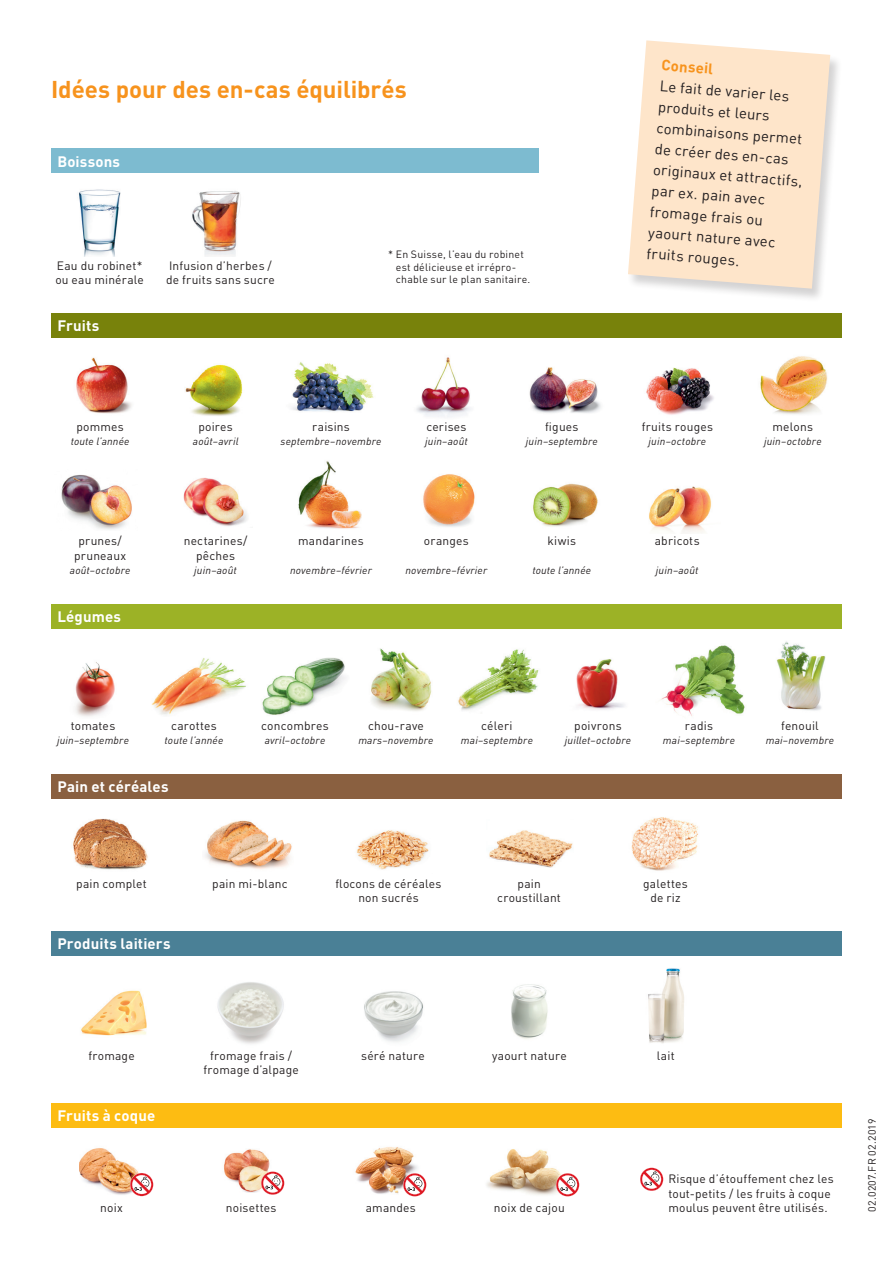
<style>
.page{position:relative;width:893px;height:1263px;background:#fff}
.page>*{position:absolute;margin:0;border:0;box-sizing:border-box;transform-origin:0 0}
.t1{font:700 24px "DINOT";letter-spacing:-.005em;color:#f7931d}
.t2{font:15px/21px "DINOT";color:#231f20}
.t3{font:700 15px "DINOT";letter-spacing:.01em;color:#fff}
.t4{font:700 15px "DINOT";color:#f7931d}
.t5{font:12px/14.4px "DINOT";letter-spacing:.015em;color:#231f20;text-align:center}
.t6{font:italic 10.5px "DINOT";letter-spacing:.02em;color:#231f20}
.t7{font:10.5px/12.6px "DINOT";letter-spacing:.025em;color:#231f20}
</style>
<div class="page">
<div style="left:51px;top:313px;width:791px;height:24px;background:#78820b"></div>
<img style="left:76px;top:357px;width:56px;height:57px">
<img style="left:185px;top:364px;width:58px;height:52px">
<img style="left:291px;top:362px;width:83px;height:50px">
<img style="left:416px;top:357px;width:55px;height:60px">
<img style="left:183px;top:477px;width:64px;height:49px">
<img style="left:298px;top:461px;width:64px;height:68px">
<img style="left:423px;top:474px;width:52px;height:53px">
<img style="left:533px;top:483px;width:65px;height:44px">
<img style="left:649px;top:486px;width:62px;height:47px">
<img style="left:61px;top:475px;width:71px;height:55px">
<img style="left:529px;top:367px;width:72px;height:46px">
<img style="left:646px;top:367px;width:68px;height:48px">
<img style="left:760px;top:356px;width:68px;height:58px">
<img style="left:75px;top:662px;width:40px;height:55px">
<div style="left:51px;top:604px;width:791px;height:24px;background:#9cb226"></div>
<img style="left:151px;top:658px;width:95px;height:57px">
<img style="left:262px;top:657px;width:84px;height:58px">
<img style="left:576px;top:659px;width:49px;height:51px">
<img style="left:660px;top:645px;width:85px;height:71px">
<img style="left:776px;top:641px;width:50px;height:70px">
<img style="left:371px;top:648px;width:61px;height:63px">
<img style="left:458px;top:649px;width:81px;height:62px">
<div style="left:51px;top:774px;width:791px;height:25px;background:#8a6040"></div>
<img style="left:73px;top:818px;width:75px;height:52px">
<img style="left:356px;top:830px;width:73px;height:40px">
<img style="left:489px;top:830px;width:84px;height:38px">
<img style="left:631px;top:817px;width:67px;height:54px">
<img style="left:205px;top:820px;width:87px;height:49px">
<div style="left:51px;top:149px;width:488px;height:24px;background:#7dbbd0"></div>
<img style="left:79px;top:189px;width:42px;height:67px">
<img style="left:192px;top:191px;width:49px;height:65px">
<div style="left:626px;top:40px;width:216px;height:262px;background:#231f20;opacity:.2"></div>
<svg style="left:628px;top:40px;width:202px;height:249px;background:#fce6cf"></svg>
<img style="left:217px;top:982px;width:67px;height:62px">
<img style="left:364px;top:991px;width:59px;height:51px">
<div style="left:51px;top:931px;width:791px;height:24px;background:#4a8096"></div>
<img style="left:81px;top:990px;width:66px;height:46px">
<img style="left:648px;top:968px;width:36px;height:76px">
<img style="left:511px;top:984px;width:37px;height:55px">
<img style="left:486px;top:1149px;width:74px;height:46px">
<div style="left:51px;top:1103px;width:791px;height:25px;background:#fdbc12"></div>
<img style="left:79px;top:1148px;width:60px;height:47px">
<img style="left:355px;top:1147px;width:62px;height:47px">
<img style="left:224px;top:1149px;width:46px;height:43px">
<svg style="left:403px;top:1173px;width:23px;height:23px"></svg>
<svg style="left:556px;top:1173px;width:23px;height:23px"></svg>
<svg style="left:130px;top:1173px;width:23px;height:23px"></svg>
<svg style="left:261px;top:1171px;width:23px;height:24px"></svg>
<svg style="left:640px;top:1167px;width:23px;height:24px"></svg>
<h1 class="t1" style="left:51px;top:73px;width:357px">Idées pour des en-cas équilibrés</h1>
<p class="t3" style="left:57px;top:151px;width:64px">Boissons</p>
<p class="t5" style="left:55px;top:258px;width:90px;text-align:left">Eau du robinet* ou eau minérale</p>
<p class="t7" style="left:396px;top:248px;width:136px;text-indent:-8px">* En Suisse, l’eau du robinet est délicieuse et irrépro&shy;chable sur le plan sanitaire.</p>
<p class="t5" style="left:166px;top:258px;width:110px;text-align:left">Infusion d’herbes / de fruits sans sucre</p>
<p class="t3" style="left:57px;top:315px;width:43px">Fruits</p>
<p class="t5" style="left:76px;top:419px;width:49px">pommes</p>
<p class="t6" style="left:71px;top:435px;width:60px">toute l’année</p>
<p class="t5" style="left:74px;top:533px;width:53px">prunes/ pruneaux</p>
<p class="t6" style="left:70px;top:564px;width:62px">août–octobre</p>
<p class="t3" style="left:57px;top:606px;width:65px">Légumes</p>
<p class="t5" style="left:198px;top:419px;width:36px">poires</p>
<p class="t6" style="left:193px;top:435px;width:47px">août–avril</p>
<p class="t5" style="left:312px;top:419px;width:39px">raisins</p>
<p class="t6" style="left:281px;top:435px;width:102px">septembre–novembre</p>
<p class="t5" style="left:426px;top:419px;width:42px">cerises</p>
<p class="t6" style="left:425px;top:435px;width:44px">juin–août</p>
<p class="t5" style="left:184px;top:533px;width:65px">nectarines/ pêches</p>
<p class="t6" style="left:194px;top:564px;width:44px">juin–août</p>
<p class="t5" style="left:298px;top:533px;width:67px">mandarines</p>
<p class="t6" style="left:290px;top:564px;width:83px">novembre–février</p>
<p class="t5" style="left:424px;top:533px;width:46px">oranges</p>
<p class="t6" style="left:405px;top:564px;width:83px">novembre–février</p>
<p class="t5" style="left:545px;top:419px;width:35px">figues</p>
<p class="t6" style="left:526px;top:435px;width:74px">juin–septembre</p>
<p class="t5" style="left:548px;top:533px;width:30px">kiwis</p>
<p class="t6" style="left:532px;top:564px;width:60px">toute l’année</p>
<p class="t4" style="left:662px;top:54px;width:53px;rotate:5deg">Conseil</p>
<p class="t2" style="left:661px;top:74px;width:152px;rotate:5deg">Le fait de varier les produits et leurs combinaisons permet de créer des en-cas originaux et attractifs, par ex. pain avec fromage frais ou yaourt nature avec fruits rouges.</p>
<p class="t5" style="left:642px;top:419px;width:73px">fruits rouges</p>
<p class="t6" style="left:649px;top:435px;width:59px">juin–octobre</p>
<p class="t5" style="left:655px;top:533px;width:46px">abricots</p>
<p class="t6" style="left:656px;top:564px;width:44px">juin–août</p>
<p class="t5" style="left:772px;top:419px;width:42px">melons</p>
<p class="t6" style="left:764px;top:435px;width:59px">juin–octobre</p>
<p class="t5" style="left:71px;top:717px;width:46px">tomates</p>
<p class="t6" style="left:57px;top:734px;width:74px">juin–septembre</p>
<p class="t5" style="left:171px;top:717px;width:47px">carottes</p>
<p class="t6" style="left:165px;top:734px;width:60px">toute l’année</p>
<p class="t3" style="left:57px;top:777px;width:113px">Pain et céréales</p>
<p class="t5" style="left:261px;top:717px;width:69px">concombres</p>
<p class="t6" style="left:265px;top:734px;width:62px">avril–octobre</p>
<p class="t5" style="left:368px;top:717px;width:57px">chou-rave</p>
<p class="t6" style="left:358px;top:734px;width:77px">mars–novembre</p>
<p class="t5" style="left:481px;top:717px;width:33px">céleri</p>
<p class="t6" style="left:461px;top:734px;width:74px">mai–septembre</p>
<p class="t5" style="left:574px;top:717px;width:49px">poivrons</p>
<p class="t6" style="left:565px;top:734px;width:68px">juillet–octobre</p>
<p class="t5" style="left:685px;top:717px;width:29px">radis</p>
<p class="t6" style="left:663px;top:734px;width:74px">mai–septembre</p>
<p class="t5" style="left:781px;top:717px;width:39px">fenouil</p>
<p class="t6" style="left:766px;top:734px;width:70px">mai–novembre</p>
<p class="t5" style="left:76px;top:876px;width:72px">pain complet</p>
<p class="t5" style="left:212px;top:876px;width:77px">pain mi-blanc</p>
<p class="t5" style="left:335px;top:876px;width:108px">flocons de céréales non sucrés</p>
<p class="t5" style="left:643px;top:876px;width:46px">galettes de riz</p>
<p class="t5" style="left:497px;top:876px;width:65px">pain croustillant</p>
<p class="t3" style="left:57px;top:933px;width:115px">Produits laitiers</p>
<p class="t5" style="left:88px;top:1048px;width:48px">fromage</p>
<p class="t5" style="left:203px;top:1048px;width:97px">fromage frais / fromage d’alpage</p>
<p class="t5" style="left:361px;top:1048px;width:65px">séré nature</p>
<p class="t5" style="left:492px;top:1048px;width:76px">yaourt nature</p>
<p class="t5" style="left:657px;top:1048px;width:19px">lait</p>
<p class="t3" style="left:57px;top:1106px;width:99px">Fruits à coque</p>
<p class="t5" style="left:668px;top:1171px;width:167px;text-align:left">Risque d’étouffement chez les tout-petits / les fruits à coque</p>
<p class="t5" style="left:100px;top:1199px;width:24px">noix</p>
<p class="t5" style="left:226px;top:1199px;width:52px">noisettes</p>
<p class="t5" style="left:366px;top:1199px;width:52px">amandes</p>
<p class="t5" style="left:494px;top:1199px;width:72px">noix de cajou</p>
<p class="t5" style="left:668px;top:1200px;width:161px">moulus peuvent être utilisés.</p>
<p class="t7" style="left:865px;top:1212px;width:95px;rotate:-90deg">02.0207.FR 02.2019</p>
</div>
